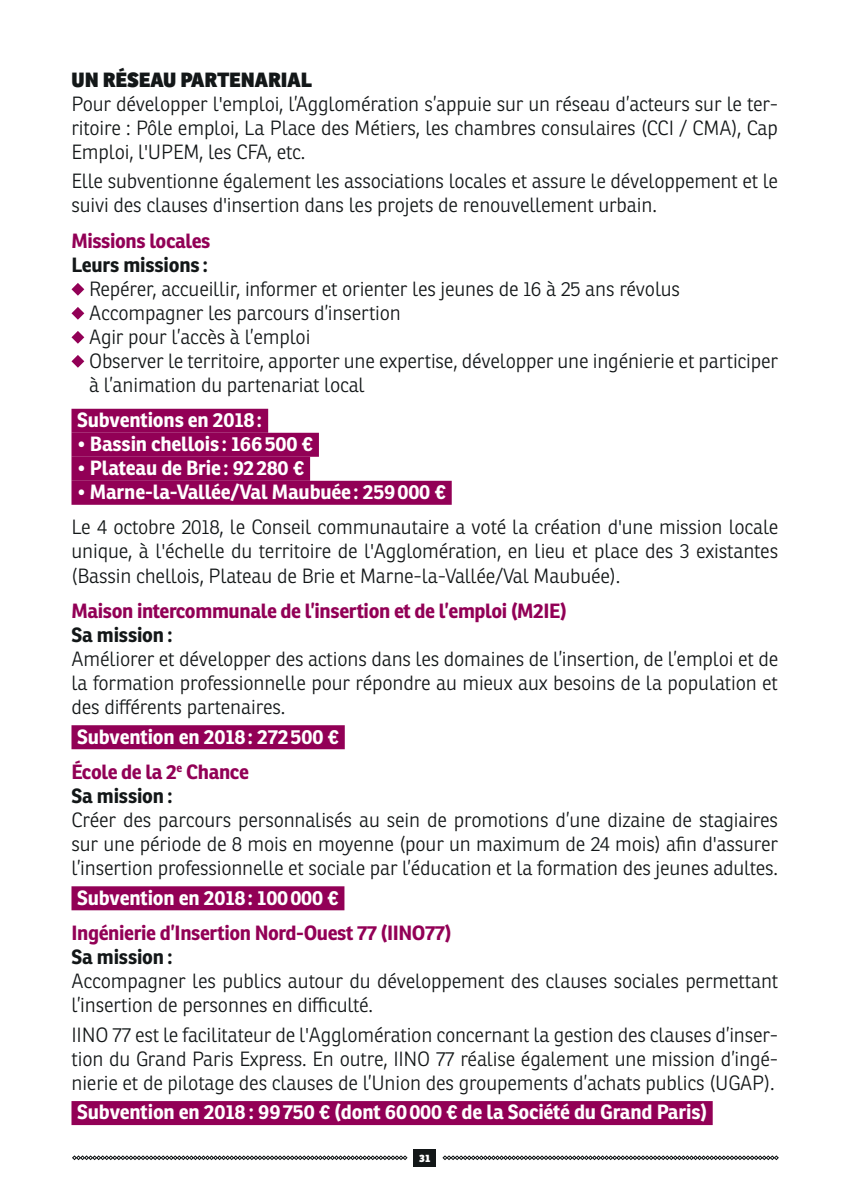
<style>
.page{position:relative;width:850px;height:1190px;background:#fff}
.page>*{position:absolute;margin:0;border:0;box-sizing:border-box;transform-origin:0 0}
.t1{font:300 20px/24px "Ronnia";letter-spacing:-.01em;color:#131718;text-align:justify}
.t2{font:700 20px/35.4px "Ronnia";letter-spacing:-.01em;color:#fff}
.t3{font:700 20px "Ronnia";letter-spacing:-.02em;color:#920056}
.t4{font:700 20px "Ronnia";letter-spacing:-.01em;color:#131718}
.t5{font:800 20px "Ronnia";color:#131718}
.t6{font:800 10.4px "Ronnia";color:#fff}
.s1{color:#920056}
</style>
<div class="page">
<div style="left:71px;top:409px;width:197px;height:24px;background:#920056"></div>
<div style="left:71px;top:433px;width:248px;height:24px;background:#920056"></div>
<div style="left:71px;top:457px;width:239px;height:24px;background:#920056"></div>
<div style="left:71px;top:481px;width:380px;height:24px;background:#920056"></div>
<div style="left:71px;top:725px;width:274px;height:24px;background:#920056"></div>
<div style="left:71px;top:886px;width:273px;height:24px;background:#920056"></div>
<div style="left:71px;top:1101px;width:641px;height:24px;background:#920056"></div>
<svg style="left:71px;top:283px;width:13px;height:13px"></svg>
<svg style="left:71px;top:307px;width:13px;height:13px"></svg>
<svg style="left:71px;top:331px;width:13px;height:13px"></svg>
<svg style="left:71px;top:355px;width:13px;height:13px"></svg>
<div style="left:414px;top:1149px;width:22px;height:17px;background:#131718"></div>
<svg style="left:72px;top:1155px;width:335px;height:5px"></svg>
<svg style="left:442px;top:1155px;width:336px;height:5px"></svg>
<p class="t5" style="left:71px;top:72px;width:242px">UN RÉSEAU PARTENARIAL</p>
<p class="t1" style="left:71px;top:93px;width:708px">Pour développer l'emploi, l’Agglomération s’appuie sur un réseau d’acteurs sur le ter&shy;ritoire : Pôle emploi, La Place des Métiers, les chambres consulaires (CCI / CMA), Cap Emploi, l'UPEM, les CFA, etc.</p>
<p class="t1" style="left:71px;top:171px;width:708px">Elle subventionne également les associations locales et assure le développement et le suivi des clauses d'insertion dans les projets de renouvellement urbain.</p>
<p class="t3" style="left:71px;top:233px;width:140px">Missions locales</p>
<p class="t4" style="left:71px;top:257px;width:138px">Leurs missions :</p>
<p class="t1" style="left:89px;top:278px;width:690px;text-align:left">Repérer, accueillir, informer et orienter les jeunes de 16 à 25 ans révolus Accompagner les parcours d’insertion<br>Agir pour l’accès à l’emploi<br>Observer le territoire, apporter une expertise, développer une ingénierie et participer à l’animation du partenariat local</p>
<p class="t2" style="left:77px;top:404px;width:186px">Subventions en 2018 :</p>
<p class="t2" style="left:77px;top:428px;width:237px">• Bassin chellois : 166 500 €</p>
<p class="t2" style="left:77px;top:452px;width:228px">• Plateau de Brie : 92 280 €</p>
<p class="t2" style="left:77px;top:476px;width:370px">• Marne-la-Vallée/Val Maubuée : 259 000 €</p>
<p class="t1" style="left:71px;top:517px;width:708px">Le 4 octobre 2018, le Conseil communautaire a voté la création d'une mission locale unique, à l'échelle du territoire de l'Agglomération, en lieu et place des 3 existantes (Bassin chellois, Plateau de Brie et Marne-la-Vallée/Val Maubuée).</p>
<p class="t3" style="left:71px;top:603px;width:496px">Maison intercommunale de l’insertion et de l’emploi (M2IE)</p>
<p class="t4" style="left:71px;top:627px;width:103px">Sa mission :</p>
<p class="t1" style="left:71px;top:648px;width:708px">Améliorer et développer des actions dans les domaines de l’insertion, de l’emploi et de la formation professionnelle pour répondre au mieux aux besoins de la population et des différents partenaires.</p>
<p class="t2" style="left:71px;top:721px;width:269px">Subvention en 2018 : 272 500 €<br><span class="s1">École de la 2</span><sup>e</sup> <span class="s1">Chance</span></p>
<p class="t4" style="left:71px;top:788px;width:103px">Sa mission :</p>
<p class="t1" style="left:71px;top:809px;width:708px">Créer des parcours personnalisés au sein de promotions d’une dizaine de stagiaires sur une période de 8 mois en moyenne (pour un maximum de 24 mois) afin d'assurer l’insertion professionnelle et sociale par l’éducation et la formation des jeunes adultes.</p>
<p class="t2" style="left:77px;top:882px;width:263px">Subvention en 2018 : 100 000 €</p>
<p class="t3" style="left:71px;top:925px;width:381px">Ingénierie d’Insertion Nord-Ouest 77 (IINO77)</p>
<p class="t4" style="left:71px;top:949px;width:103px">Sa mission :</p>
<p class="t1" style="left:71px;top:970px;width:708px">Accompagner les publics autour du développement des clauses sociales permettant l’insertion de personnes en difficulté.</p>
<p class="t1" style="left:71px;top:1024px;width:708px">IINO 77 est le facilitateur de l'Agglomération concernant la gestion des clauses d’inser&shy;tion du Grand Paris Express. En outre, IINO 77 réalise également une mission d’ingé&shy;nierie et de pilotage des clauses de l’Union des groupements d’achats publics (UGAP).</p>
<p class="t2" style="left:77px;top:1096px;width:631px">Subvention en 2018 : 99 750 € (dont 60 000 € de la Société du Grand Paris)</p>
<p class="t6" style="left:419px;top:1154px;width:12px">31</p>
</div>
